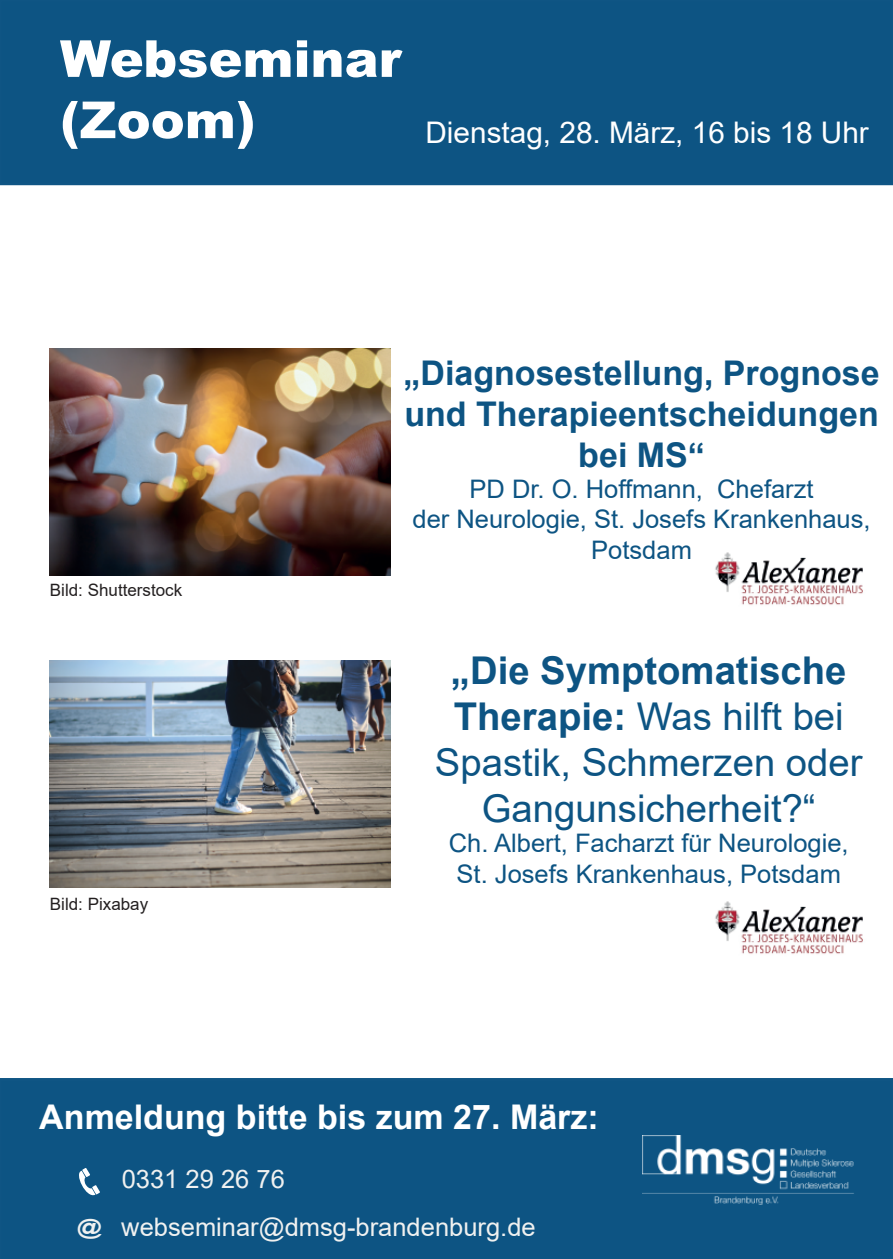
<style>
.page{position:relative;width:893px;height:1259px;background:#fff}
.page>*{position:absolute;margin:0;border:0;box-sizing:border-box;transform-origin:0 0}
.t1{font:900 51px/61.2px "Arial";color:#fff}
.t2{font:38.4px/45.9px "Arial";color:#0d5483;text-align:center}
.t3{font:700 33.9px/40.8px "Arial";color:#0d5483;text-align:center}
.t4{font:700 33.9px "Arial";color:#fff}
.t5{font:29.7px "Arial";color:#fff}
.t6{font:25.5px/30.6px "Arial";color:#0d5483;text-align:center}
.t7{font:25.5px/47.7px "Arial";color:#f0f1f0}
.t8{font:700 20.7px "Arial";color:#f0f1f0;scale:1.22 1}
.t9{font:17.1px "Arial";color:#231f20}
.s1{font-weight:700}
</style>
<div class="page">
<div style="left:0;top:0;width:893px;height:184px;background:#0d5483"></div>
<div style="left:0;top:0;width:893px;height:185px;border:3px solid #0f5584"></div>
<div style="left:0;top:1078px;width:893px;height:181px;background:#0d5483"></div>
<img style="left:642px;top:1136px;width:213px;height:69px">
<svg style="left:77px;top:1167px;width:23px;height:28px"></svg>
<img style="left:50px;top:660px;width:340px;height:227px">
<img style="left:50px;top:348px;width:340px;height:227px">
<img style="left:715px;top:552px;width:148px;height:53px">
<img style="left:715px;top:901px;width:148px;height:53px">
<h1 class="t1" style="left:60px;top:26px;width:343px">Webseminar (Zoom)</h1>
<p class="t5" style="left:425px;top:112px;width:445px">Dienstag, 28. März, 16 bis 18 Uhr</p>
<p class="t9" style="left:50px;top:578px;width:134px">Bild: Shutterstock</p>
<p class="t9" style="left:50px;top:892px;width:100px">Bild: Pixabay</p>
<h3 class="t3" style="left:403px;top:353px;width:478px">„Diagnosestellung, Prognose und Therapieentscheidungen bei MS“</h3>
<p class="t6" style="left:413px;top:473px;width:460px">PD Dr. O. Hoffmann, Chefarzt<br>der Neurologie, St. Josefs Krankenhaus,<br>Potsdam</p>
<h2 class="t2" style="left:435px;top:647px;width:429px"><span class="s1">„Die Symptomatische<br>Therapie:</span> Was hilft bei<br>Spastik, Schmerzen oder<br>Gangunsicherheit?“</h2>
<p class="t6" style="left:449px;top:828px;width:401px">Ch. Albert, Facharzt für Neurologie,<br>St. Josefs Krankenhaus, Potsdam</p>
<h3 class="t4" style="left:39px;top:1093px;width:561px">Anmeldung bitte bis zum 27. März:</h3>
<p class="t8" style="left:77px;top:1212px;width:22px">@</p>
<p class="t7" style="left:121px;top:1155px;width:416px">0331 29 26 76 webseminar@dmsg-brandenburg.de</p>
</div>
